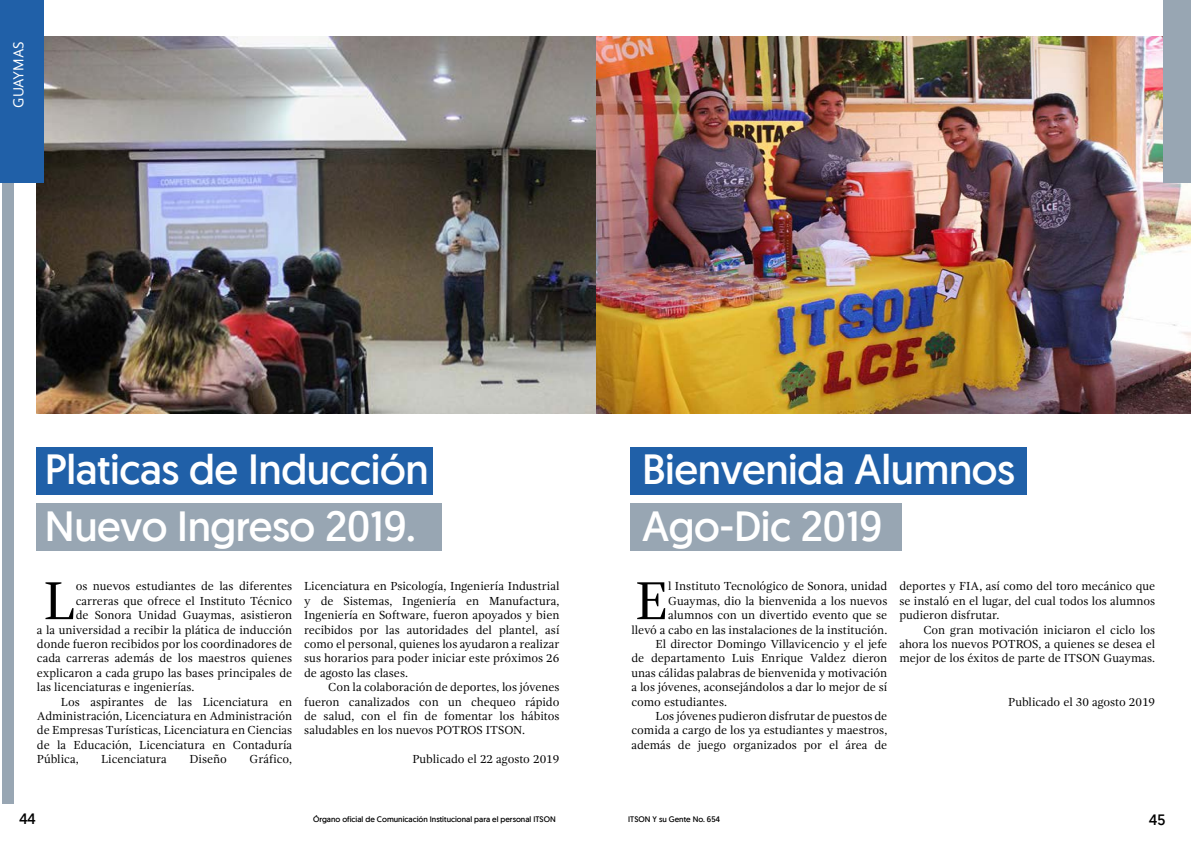
<style>
.page{position:relative;width:1191px;height:842px;background:#fff}
.page>*{position:absolute;margin:0;border:0;box-sizing:border-box;transform-origin:0 0}
.t1{font:55px "Gandhi Serif";color:#000}
.t2{font:42.1px/56.9px "Geomanist";letter-spacing:-.01em;color:#fff}
.t3{font:15px "Gandhi Sans";color:#fff}
.t4{font:15px "Geomanist";color:#000101}
.t5{font:12px/14.4px "Gandhi Serif";color:#000;text-align:justify}
.t6{font:8px "Geomanist";color:#000101}
</style>
<div class="page">
<img style="left:37px;top:36px;width:1154px;height:378px">
<div style="left:630px;top:447px;width:397px;height:47px;background:#2060a8"></div>
<div style="left:630px;top:504px;width:271px;height:47px;background:#98a6b3"></div>
<div style="left:2px;top:106px;width:12px;height:698px;background:#98a6b3"></div>
<div style="left:0;top:0;width:43px;height:183px;background:#2060a8"></div>
<div style="left:1163px;top:0;width:28px;height:183px;background:#98a6b3"></div>
<div style="left:36px;top:447px;width:396px;height:47px;background:#2060a8"></div>
<div style="left:36px;top:504px;width:405px;height:47px;background:#98a6b3"></div>
<p class="t3" style="left:10px;top:108px;width:68px;rotate:-90deg">GUAYMAS</p>
<h2 class="t2" style="left:45px;top:440px;width:385px">Platicas de Inducción<br>Nuevo Ingreso 2019.</h2>
<h1 class="t1" style="left:43px;top:570px;width:34px">L</h1>
<p class="t5" style="left:76px;top:579px;width:218px">os nuevos estudiantes de las diferentes</p>
<p class="t5" style="left:76px;top:593px;width:218px">carreras que ofrece el Instituto Técnico</p>
<p class="t5" style="left:76px;top:608px;width:218px">de Sonora Unidad Guaymas, asistieron</p>
<p class="t5" style="left:37px;top:622px;width:257px">a la universidad a recibir la plática de inducción</p>
<p class="t5" style="left:37px;top:637px;width:257px">donde fueron recibidos por los coordinadores de</p>
<p class="t5" style="left:37px;top:651px;width:257px">cada carreras además de los maestros quienes</p>
<p class="t5" style="left:37px;top:665px;width:257px">explicaron a cada grupo las bases principales de</p>
<p class="t5" style="left:37px;top:680px;width:159px">las licenciaturas e ingenierías.</p>
<p class="t5" style="left:61px;top:694px;width:233px">Los aspirantes de las Licenciatura en</p>
<p class="t5" style="left:37px;top:709px;width:257px">Administración, Licenciatura en Administración</p>
<p class="t5" style="left:37px;top:723px;width:257px">de Empresas Turísticas, Licenciatura en Ciencias</p>
<p class="t5" style="left:37px;top:737px;width:257px">de la Educación, Licenciatura en Contaduría</p>
<p class="t5" style="left:37px;top:752px;width:43px">Pública,</p>
<p class="t5" style="left:101px;top:752px;width:67px">Licenciatura</p>
<p class="t5" style="left:189px;top:752px;width:39px">Diseño</p>
<p class="t5" style="left:249px;top:752px;width:44px">Gráfico,</p>
<p class="t5" style="left:304px;top:579px;width:257px">Licenciatura en Psicología, Ingeniería Industrial y de Sistemas, Ingeniería en Manufactura, Ingeniería en Software, fueron apoyados y bien recibidos por las autoridades del plantel, así como el personal, quienes los ayudaron a realizar sus horarios para poder iniciar este próximos 26 de agosto las clases.</p>
<p class="t5" style="left:304px;top:680px;width:257px;text-indent:24px">Con la colaboración de deportes, los jóvenes fueron canalizados con un chequeo rápido de salud, con el fin de fomentar los hábitos saludables en los nuevos POTROS ITSON.</p>
<p class="t5" style="left:412px;top:752px;width:148px">Publicado el 22 agosto 2019</p>
<h2 class="t2" style="left:642px;top:440px;width:374px">Bienvenida Alumnos<br>Ago-Dic 2019</h2>
<h1 class="t1" style="left:635px;top:570px;width:35px">E</h1>
<p class="t5" style="left:668px;top:579px;width:221px">l Instituto Tecnológico de Sonora, unidad</p>
<p class="t5" style="left:668px;top:593px;width:221px">Guaymas, dio la bienvenida a los nuevos</p>
<p class="t5" style="left:668px;top:608px;width:221px">alumnos con un divertido evento que se</p>
<p class="t5" style="left:631px;top:622px;width:257px">llevó a cabo en las instalaciones de la institución.</p>
<p class="t5" style="left:655px;top:637px;width:233px">El director Domingo Villavicencio y el jefe</p>
<p class="t5" style="left:631px;top:651px;width:257px">de departamento Luis Enrique Valdez dieron</p>
<p class="t5" style="left:631px;top:665px;width:257px">unas cálidas palabras de bienvenida y motivación</p>
<p class="t5" style="left:631px;top:680px;width:257px">a los jóvenes, aconsejándolos a dar lo mejor de sí</p>
<p class="t5" style="left:631px;top:694px;width:97px">como estudiantes.</p>
<p class="t5" style="left:655px;top:709px;width:233px">Los jóvenes pudieron disfrutar de puestos de</p>
<p class="t5" style="left:631px;top:723px;width:257px">comida a cargo de los ya estudiantes y maestros,</p>
<p class="t5" style="left:631px;top:737px;width:257px">además de juego organizados por el área de</p>
<p class="t5" style="left:899px;top:579px;width:257px">deportes y FIA, así como del toro mecánico que se instaló en el lugar, del cual todos los alumnos pudieron disfrutar.</p>
<p class="t5" style="left:899px;top:622px;width:257px;text-indent:24px">Con gran motivación iniciaron el ciclo los ahora los nuevos POTROS, a quienes se desea el mejor de los éxitos de parte de ITSON Guaymas.</p>
<p class="t5" style="left:1008px;top:694px;width:148px">Publicado el 30 agosto 2019</p>
<p class="t4" style="left:19px;top:809px;width:18px">44</p>
<p class="t6" style="left:313px;top:814px;width:244px">Órgano oficial de Comunicación Institucional para el personal ITSON</p>
<p class="t6" style="left:628px;top:814px;width:93px">ITSON Y su Gente No. 654</p>
<p class="t4" style="left:1149px;top:810px;width:18px">45</p>
</div>
